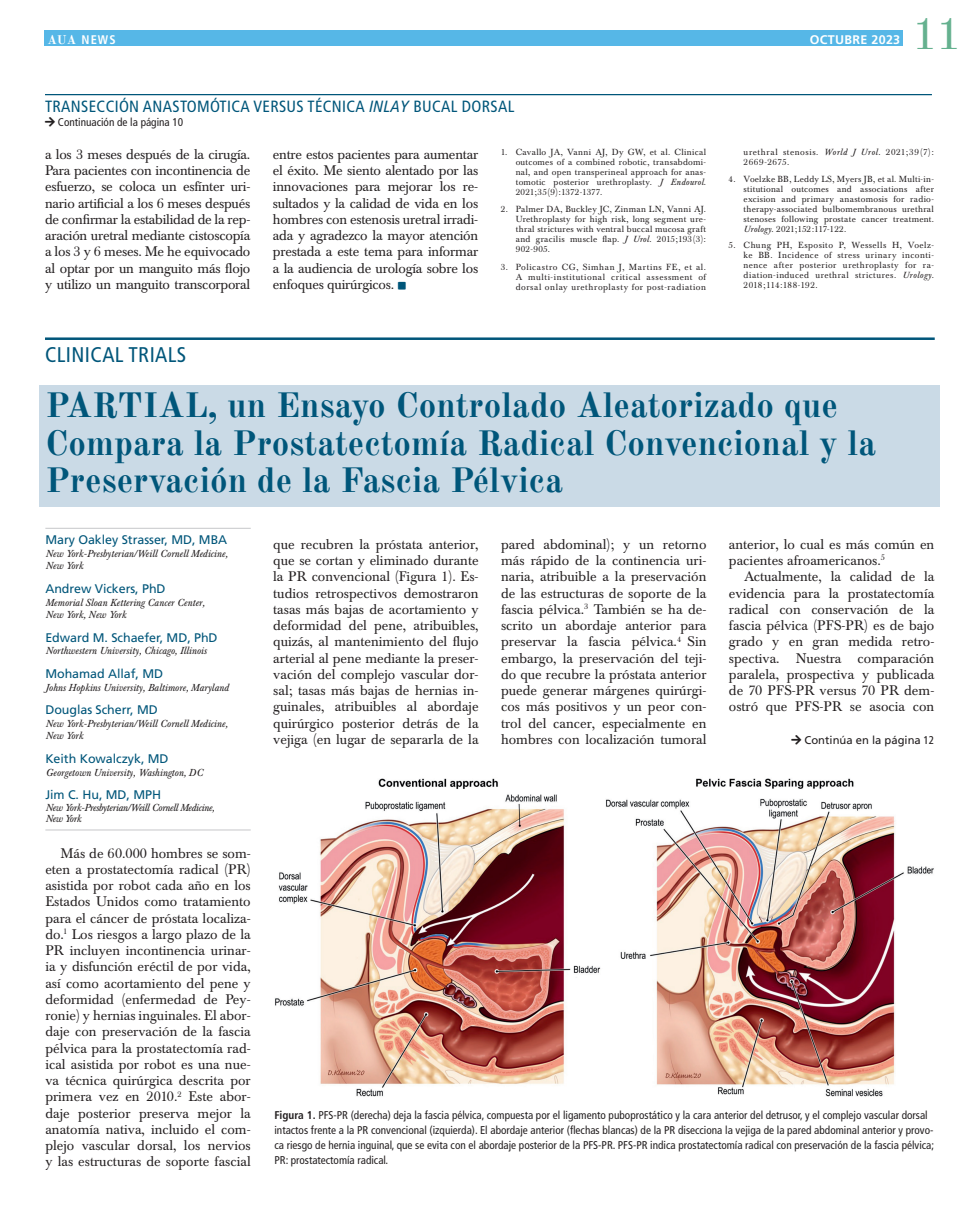
<style>
.page{position:relative;width:979px;height:1215px;background:#fff}
.page>*{position:absolute;margin:0;border:0;box-sizing:border-box;transform-origin:0 0}
.t1{font:45px "Old Standard TT";color:#65b18f}
.Headline_Blue_Backgr{font:700 35px/37.5px "Old Standard TT";color:#00567a}
.Columns_Head{font:condensed 21.25px "Frutiger LT Pro";letter-spacing:.02em;color:#00567a}
.Continuation{font:condensed 16.25px "Frutiger LT Pro";letter-spacing:.02em;color:#00567a}
.Paragraph{font:13.75px/16.2px "Baskerville BE";color:#231f20;text-align:justify}
.NAme_No_Line{font:12.5px "Frutiger LT Pro";letter-spacing:-.005em;color:#00567a}
.NAme{font:12.5px "Frutiger LT Pro";letter-spacing:-.005em;color:#00567a}
.t2{font:700 12.5px "Frutiger LT Pro";letter-spacing:.025em;color:#fff}
.t3{font:700 condensed 12.5px "Frutiger LT Pro";color:#fff}
.t4{font:condensed 11.25px/15px "Frutiger LT Pro";color:#231f20}
.Continued_on{font:11.25px "Frutiger LT Pro";color:#231f20}
._1st_Affiliation_No{font:italic 10px/12.5px "Baskerville BE";color:#231f20}
.Affiliation{font:italic 10px/11.2px "Baskerville BE";letter-spacing:-.03em;color:#231f20}
.t5{font:8.75px/10px "Baskerville BE";letter-spacing:.045em;color:#231f20;text-align:justify}
.t6{font:8.75px/10px "Baskerville BE";letter-spacing:.065em;color:#231f20}
.s1{font-family:"Old Standard TT";font-stretch:normal}
.s2{font-style:italic}
.s3{font-stretch:condensed}
.s4{font-weight:700}
</style>
<div class="page">
<div style="left:45px;top:31px;width:858px;height:15px;background:#56b7e7"></div>
<div style="left:40px;top:385px;width:900px;height:121px;background:#cadae6"></div>
<hr style="left:45px;top:528px;width:206px;height:1px;background:#d1d2d4">
<hr style="left:45px;top:829px;width:206px;height:2px;background:#d1d2d4">
<hr style="left:45px;top:337px;width:889px;height:3px;background:#00567a">
<hr style="left:45px;top:94px;width:887px;height:1px;background:#00567a">
<img style="left:275px;top:778px;width:659px;height:319px">
<p class="t3" style="left:48px;top:32px;width:70px"><span class="s1">AUA</span> NEWS</p>
<p class="t2" style="left:810px;top:32px;width:92px">OCTUBRE 2023</p>
<h1 class="t1" style="left:912px;top:0;width:51px">11</h1>
<p class="Continuation" style="left:45px;top:97px;width:471px">TRANSECCIÓN ANASTOMÓTICA VERSUS TÉCNICA <span class="s2">INLAY</span> BUCAL DORSAL</p>
<p class="t4" style="left:45px;top:114px;width:140px">□▼ Continuación de la página 10</p>
<p class="Paragraph" style="left:45px;top:146px;width:207px">a los 3 meses después de la cirugía.<br>Para pacientes con incontinencia de esfuerzo, se coloca un esfínter uri&shy;nario artificial a los 6 meses después de confirmar la estabilidad de la rep&shy;aración uretral mediante cistoscopía a los 3 y 6 meses. Me he equivocado al optar por un manguito más flojo y utilizo un manguito transcorporal</p>
<p class="Paragraph" style="left:273px;top:146px;width:207px">entre estos pacientes para aumentar el éxito. Me siento alentado por las innovaciones para mejorar los re&shy;sultados y la calidad de vida en los hombres con estenosis uretral irradi&shy;ada y agradezco la mayor atención prestada a este tema para informar a la audiencia de urología sobre los enfoques quirúrgicos.</p>
<p class="t5" style="left:516px;top:147px;width:192px;text-indent:-15px">1. Cavallo JA, Vanni AJ, Dy GW, et al. Clinical outcomes of a combined robotic, transabdomi&shy;nal, and open transperineal approach for anas&shy;tomotic posterior urethroplasty. <span class="s2">J Endourol</span>.<br>2021;35(9):1372-1377.</p>
<p class="t5" style="left:516px;top:204px;width:192px;text-indent:-15px">2. Palmer DA, Buckley JC, Zinman LN, Vanni AJ.<br>Urethroplasty for high risk, long segment ure&shy;thral strictures with ventral buccal mucosa graft and gracilis muscle flap. <span class="s2">J Urol</span>. 2015;193(3):<br>902-905.</p>
<p class="t5" style="left:516px;top:262px;width:192px;text-indent:-15px">3. Policastro CG, Simhan J, Martins FE, et al.<br>A multi-institutional critical assessment of dorsal onlay urethroplasty for post-radiation</p>
<p class="Columns_Head" style="left:45px;top:343px;width:143px">CLINICAL TRIALS</p>
<p class="t6" style="left:743px;top:147px;width:192px">urethral stenosis. <span class="s2">World J Urol</span>. 2021;39(7):<br>2669-2675.</p>
<p class="t5" style="left:743px;top:174px;width:192px;text-indent:-15px">4. Voelzke BB, Leddy LS, Myers JB, et al. Multi-in&shy;stitutional outcomes and associations after excision and primary anastomosis for radio&shy;therapy-associated bulbomembranous urethral stenoses following prostate cancer treatment.<br><span class="s2">Urology</span>. 2021;152:117-122.</p>
<p class="t5" style="left:743px;top:241px;width:192px;text-indent:-15px">5. Chung PH, Esposito P, Wessells H, Voelz&shy;ke BB. Incidence of stress urinary inconti&shy;nence after posterior urethroplasty for ra&shy;diation-induced urethral strictures. <span class="s2">Urology</span>.<br>2018;114:188-192.</p>
<p class="Headline_Blue_Backgr" style="left:45px;top:384px;width:832px">PARTIAL, un Ensayo Controlado Aleatorizado que<br>Compara la Prostatectomía Radical Convencional y la<br>Preservación de la Fascia Pélvica</p>
<p class="NAme" style="left:45px;top:533px;width:183px">Mary Oakley Strasser, MD, MBA</p>
<p class="_1st_Affiliation_No" style="left:45px;top:548px;width:184px">New York-Presbyterian/Weill Cornell Medicine,<br>New York</p>
<p class="NAme_No_Line" style="left:45px;top:581px;width:122px">Andrew Vickers, PhD</p>
<p class="_1st_Affiliation_No" style="left:45px;top:596px;width:161px">Memorial Sloan Kettering Cancer Center,<br>New York, New York</p>
<p class="NAme_No_Line" style="left:45px;top:630px;width:174px">Edward M. Schaefer, MD, PhD</p>
<p class="_1st_Affiliation_No" style="left:45px;top:645px;width:163px">Northwestern University, Chicago, Illinois</p>
<p class="NAme_No_Line" style="left:45px;top:666px;width:119px">Mohamad Allaf, MD</p>
<p class="_1st_Affiliation_No" style="left:45px;top:681px;width:185px">Johns Hopkins University, Baltimore, Maryland</p>
<p class="NAme_No_Line" style="left:45px;top:703px;width:114px">Douglas Scherr, MD</p>
<p class="_1st_Affiliation_No" style="left:45px;top:718px;width:184px">New York-Presbyterian/Weill Cornell Medicine,<br>New York</p>
<p class="NAme_No_Line" style="left:45px;top:751px;width:125px">Keith Kowalczyk, MD</p>
<p class="_1st_Affiliation_No" style="left:45px;top:766px;width:159px">Georgetown University, Washington, DC</p>
<p class="NAme_No_Line" style="left:45px;top:788px;width:117px">Jim C. Hu, MD, MPH</p>
<p class="Affiliation" style="left:45px;top:802px;width:170px">New York-Presbyterian/Weill Cornell Medicine,<br>New York</p>
<p class="Paragraph" style="left:45px;top:845px;width:207px;text-indent:15px">Más de 60.000 hombres se som&shy;eten a prostatectomía radical (PR) asistida por robot cada año en los Estados Unidos como tratamiento para el cáncer de próstata localiza&shy;do.<sup>1</sup> Los riesgos a largo plazo de la PR incluyen incontinencia urinar&shy;ia y disfunción eréctil de por vida, así como acortamiento del pene y deformidad (enfermedad de Pey&shy;ronie) y hernias inguinales. El abor&shy;daje con preservación de la fascia pélvica para la prostatectomía rad&shy;ical asistida por robot es una nue&shy;va técnica quirúrgica descrita por primera vez en 2010.<sup>2</sup> Este abor&shy;daje posterior preserva mejor la anatomía nativa, incluido el com&shy;plejo vascular dorsal, los nervios y las estructuras de soporte fascial</p>
<p class="Paragraph" style="left:273px;top:536px;width:207px">que recubren la próstata anterior, que se cortan y eliminado durante la PR convencional (Figura 1). Es&shy;tudios retrospectivos demostraron tasas más bajas de acortamiento y deformidad del pene, atribuibles, quizás, al mantenimiento del flujo arterial al pene mediante la preser&shy;vación del complejo vascular dor&shy;sal; tasas más bajas de hernias in&shy;guinales, atribuibles al abordaje quirúrgico posterior detrás de la vejiga (en lugar de separarla de la</p>
<p class="Paragraph" style="left:501px;top:536px;width:207px">pared abdominal); y un retorno más rápido de la continencia uri&shy;naria, atribuible a la preservación de las estructuras de soporte de la fascia pélvica.<sup>3</sup> También se ha de&shy;scrito un abordaje anterior para preservar la fascia pélvica.<sup>4</sup> Sin embargo, la preservación del teji&shy;do que recubre la próstata anterior puede generar márgenes quirúrgi&shy;cos más positivos y un peor con&shy;trol del cancer, especialmente en hombres con localización tumoral</p>
<p class="Paragraph" style="left:729px;top:536px;width:207px">anterior, lo cual es más común en pacientes afroamericanos.<sup>5</sup></p>
<p class="Paragraph" style="left:729px;top:569px;width:207px;text-indent:15px">Actualmente, la calidad de la evidencia para la prostatectomía radical con conservación de la fascia pélvica (PFS-PR) es de bajo grado y en gran medida retro&shy;spectiva. Nuestra comparación paralela, prospectiva y publicada de 70 PFS-PR versus 70 PR dem&shy;ostró que PFS-PR se asocia con</p>
<p class="Continued_on" style="left:791px;top:733px;width:144px">□▼ Continúa en la página <span class="s3">12</span></p>
<p class="t4" style="left:274px;top:1108px;width:661px"><span class="s4">Figura 1.</span> PFS-PR (derecha) deja la fascia pélvica, compuesta por el ligamento puboprostático y la cara anterior del detrusor, y el complejo vascular dorsal intactos frente a la PR convencional (izquierda). El abordaje anterior (flechas blancas) de la PR disecciona la vejiga de la pared abdominal anterior y provo&shy;ca riesgo de hernia inguinal, que se evita con el abordaje posterior de la PFS-PR. PFS-PR indica prostatectomía radical con preservación de la fascia pélvica; PR: prostatectomía radical.</p>
</div>
